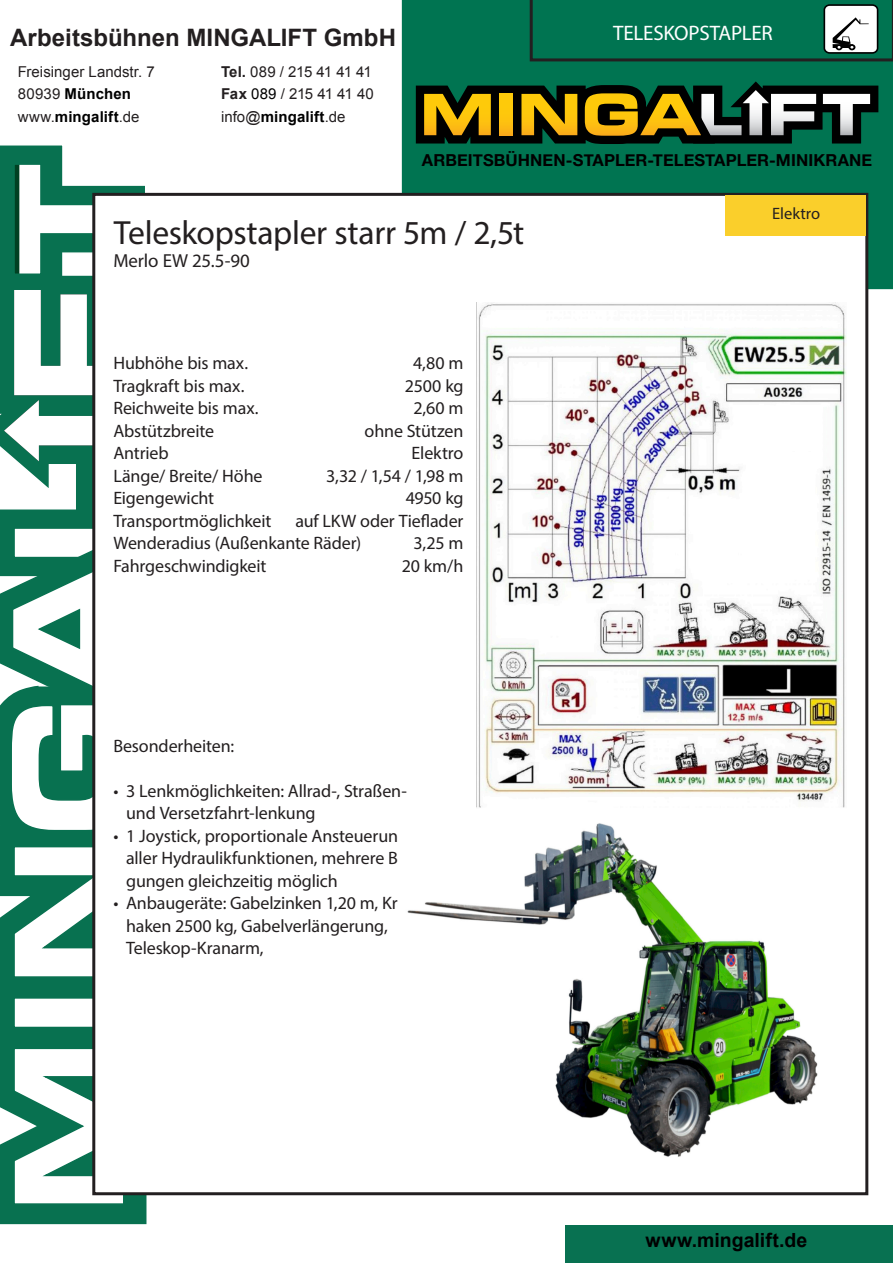
<style>
.page{position:relative;width:893px;height:1263px;background:#fff}
.page>*{position:absolute;margin:0;border:0;box-sizing:border-box;transform-origin:0 0}
.t1{font:33.6px "Myriad Pro";letter-spacing:-.01em;color:#231f20}
.t2{font:700 24px "Arial";color:#231f20}
.t3{font:21px "Myriad Pro";letter-spacing:-.015em;color:#fff}
.t4{font:700 19.5px "Arial";letter-spacing:.005em;color:#000}
.t5{font:18.9px "Myriad Pro";letter-spacing:-.005em;color:#231f20}
.t6{font:18px/22.5px "Myriad Pro";letter-spacing:-.005em;color:#231f20}
.t7{font:700 16.5px "Helvetica Neue";letter-spacing:.005em;color:#000}
.t8{font:16.5px "Myriad Pro";letter-spacing:-.005em;color:#231f20}
.t9{font:15px/22.5px "Arial";letter-spacing:-.03em;color:#231f20}
.t10{font:15px/22.5px "Arial";color:#231f20}
.s1{font-weight:700}
.s2{color:#000}
.s3{font-weight:700;color:#000}
</style>
<div class="page">
<div style="left:402px;top:0;width:491px;height:289px;background:#007451"></div>
<svg style="left:0;top:145px;width:147px;height:378px"></svg>
<svg style="left:13px;top:163px;width:112px;height:113px"></svg>
<svg style="left:0;top:523px;width:149px;height:702px;background:#1b7b5d"></svg>
<svg style="left:13px;top:1047px;width:112px;height:158px"></svg>
<div style="left:14px;top:998px;width:110px;height:29px;background:#fff"></div>
<div style="left:13px;top:997px;width:112px;height:31px;border:2px solid #087150"></div>
<svg style="left:13px;top:845px;width:79px;height:133px"></svg>
<svg style="left:4px;top:290px;width:88px;height:542px"></svg>
<div style="left:92px;top:193px;width:776px;height:1002px;background:#fff;border:3px solid #231f20"></div>
<div style="left:565px;top:1225px;width:328px;height:38px;background:#087151"></div>
<div style="left:725px;top:196px;width:140px;height:40px;background:#facf2b"></div>
<svg style="left:416px;top:81px;width:462px;height:63px;background:#545b2d"></svg>
<svg style="left:530px;top:0;width:363px;height:61px;background:#1a795c"></svg>
<img style="left:476px;top:302px;width:370px;height:506px">
<img style="left:407px;top:823px;width:411px;height:334px">
<h2 class="t2" style="left:10px;top:22px;width:387px">Arbeitsbühnen MINGALIFT GmbH</h2>
<p class="t9" style="left:221px;top:60px;width:154px"><span class="s1">Tel.</span> 089 / 215 41 41 41<br><span class="s1">Fax</span> <span class="s2">089</span> / 215 41 41 40 info@<span class="s3">mingalift</span>.de</p>
<p class="t10" style="left:18px;top:60px;width:138px">Freisinger Landstr. 7<br>80939 <span class="s3">München </span>www.<span class="s3">mingalift</span>.de</p>
<p class="t3" style="left:613px;top:20px;width:161px">TELESKOPSTAPLER</p>
<p class="t7" style="left:422px;top:147px;width:452px">ARBEITSBÜHNEN-STAPLER-TELESTAPLER-MINIKRANE</p>
<p class="t1" style="left:114px;top:212px;width:412px">Teleskopstapler starr 5m / 2,5t</p>
<p class="t5" style="left:113px;top:249px;width:138px">Merlo EW 25.5-90</p>
<p class="t6" style="left:113px;top:351px;width:136px">Hubhöhe bis max.</p>
<p class="t6" style="left:113px;top:374px;width:133px">Tragkraft bis max.</p>
<p class="t6" style="left:113px;top:396px;width:147px">Reichweite bis max.</p>
<p class="t6" style="left:113px;top:419px;width:102px">Abstützbreite</p>
<p class="t6" style="left:113px;top:441px;width:57px">Antrieb</p>
<p class="t6" style="left:113px;top:464px;width:151px">Länge/ Breite/ Höhe</p>
<p class="t6" style="left:113px;top:486px;width:102px">Eigengewicht</p>
<p class="t6" style="left:113px;top:509px;width:160px">Transportmöglichkeit</p>
<p class="t6" style="left:113px;top:531px;width:249px">Wenderadius (Außenkante Räder)</p>
<p class="t6" style="left:113px;top:554px;width:155px">Fahrgeschwindigkeit</p>
<p class="t6" style="left:413px;top:351px;width:52px">4,80 m</p>
<p class="t6" style="left:405px;top:374px;width:60px">2500 kg</p>
<p class="t6" style="left:413px;top:396px;width:51px">2,60 m</p>
<p class="t6" style="left:365px;top:419px;width:100px">ohne Stützen</p>
<p class="t6" style="left:412px;top:441px;width:53px">Elektro</p>
<p class="t6" style="left:326px;top:464px;width:139px">3,32 / 1,54 / 1,98 m</p>
<p class="t6" style="left:406px;top:486px;width:59px">4950 kg</p>
<p class="t6" style="left:295px;top:509px;width:170px">auf LKW oder Tieflader</p>
<p class="t6" style="left:414px;top:531px;width:51px">3,25 m</p>
<p class="t6" style="left:402px;top:554px;width:63px">20 km/h</p>
<p class="t6" style="left:113px;top:734px;width:122px">Besonderheiten:</p>
<p class="t6" style="left:126px;top:779px;width:282px;text-indent:-13px">• 3 Lenkmöglichkeiten: Allrad-, Straßen&shy;und Versetzfahrt-lenkung</p>
<p class="t6" style="left:126px;top:824px;width:310px;text-indent:-13px">• 1 Joystick, proportionale Ansteuerung aller Hydraulikfunktionen, mehrere Bewe&shy;gungen gleichzeitig möglich</p>
<p class="t6" style="left:126px;top:891px;width:297px;text-indent:-13px">• Anbaugeräte: Gabelzinken 1,20 m, Kran&shy;haken 2500 kg, Gabelverlängerung,<br>Teleskop-Kranarm,</p>
<p class="t8" style="left:772px;top:204px;width:49px">Elektro</p>
<p class="t4" style="left:646px;top:1227px;width:163px">www.mingalift.de</p>
</div>
